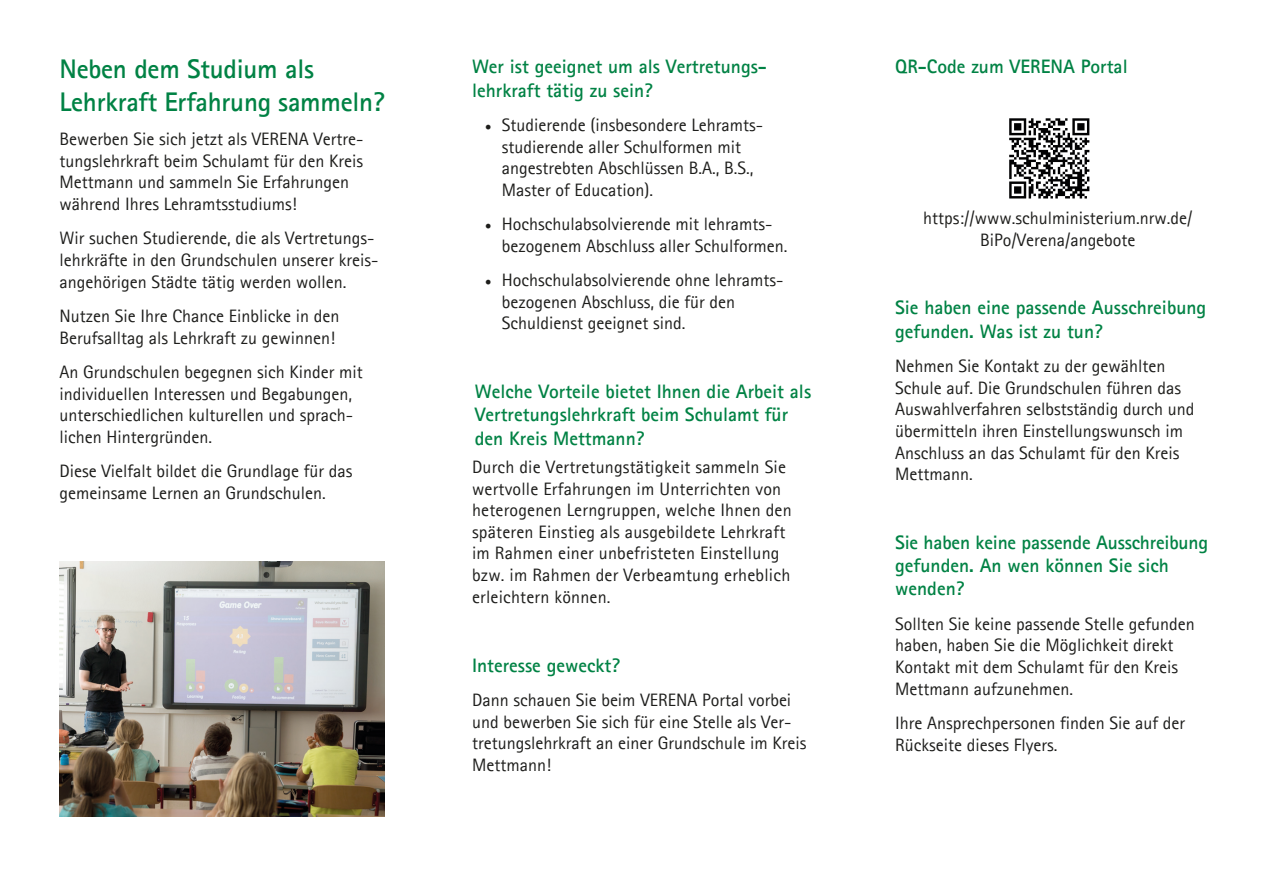
<style>
.page{position:relative;width:1263px;height:893px;background:#fff}
.page>*{position:absolute;margin:0;border:0;box-sizing:border-box;transform-origin:0 0}
.t1{font:700 27px/32.4px "Agfa Rotis Sans Serif";letter-spacing:-.01em;color:#008244}
.t2{font:700 19.5px/23.4px "Agfa Rotis Sans Serif";color:#008244}
.t3{font:18px/21.6px "Agfa Rotis Sans Serif";color:#1d1d1b}
.s1{font-family:"Minion Pro"}
</style>
<div class="page">
<svg style="left:1009px;top:118px;width:81px;height:81px"></svg>
<svg style="left:1009px;top:118px;width:80px;height:80px"></svg>
<img style="left:60px;top:561px;width:325px;height:255px">
<p class="t1" style="left:60px;top:53px;width:327px">Neben dem Studium als<br>Lehrkraft Erfahrung sammeln?</p>
<p class="t3" style="left:60px;top:128px;width:305px">Bewerben Sie sich jetzt als VERENA Vertre&shy;tungslehrkraft beim Schulamt für den Kreis Mettmann und sammeln Sie Erfahrungen während Ihres Lehramtsstudiums!</p>
<p class="t3" style="left:60px;top:227px;width:320px">Wir suchen Studierende, die als Vertretungs&shy;lehrkräfte in den Grundschulen unserer kreis&shy;angehörigen Städte tätig werden wollen.</p>
<p class="t3" style="left:60px;top:305px;width:281px">Nutzen Sie Ihre Chance Einblicke in den<br>Berufsalltag als Lehrkraft zu gewinnen!</p>
<p class="t3" style="left:60px;top:361px;width:305px">An Grundschulen begegnen sich Kinder mit individuellen Interessen und Begabungen, unterschiedlichen kulturellen und sprach&shy;lichen Hintergründen.</p>
<p class="t3" style="left:60px;top:460px;width:294px">Diese Vielfalt bildet die Grundlage für das gemeinsame Lernen an Grundschulen.</p>
<p class="t2" style="left:472px;top:55px;width:296px">Wer ist geeignet um als Vertretungs&shy;lehrkraft tätig zu sein?</p>
<p class="t3" style="left:502px;top:114px;width:263px;text-indent:-17px"><span class="s1">•</span> Studierende (insbesondere Lehramts&shy;studierende aller Schulformen mit angestrebten Abschlüssen B.A., B.S., Master of Education).</p>
<p class="t3" style="left:502px;top:213px;width:287px;text-indent:-17px"><span class="s1">•</span> Hochschulabsolvierende mit lehramts&shy;bezogenem Abschluss aller Schulformen.</p>
<p class="t3" style="left:502px;top:269px;width:283px;text-indent:-17px"><span class="s1">•</span> Hochschulabsolvierende ohne lehramts&shy;bezogenen Abschluss, die für den<br>Schuldienst geeignet sind.</p>
<p class="t2" style="left:475px;top:379px;width:338px">Welche Vorteile bietet Ihnen die Arbeit als<br>Vertretungslehrkraft beim Schulamt für den Kreis Mettmann?</p>
<p class="t3" style="left:472px;top:456px;width:321px">Durch die Vertretungstätigkeit sammeln Sie wertvolle Erfahrungen im Unterrichten von heterogenen Lerngruppen, welche Ihnen den späteren Einstieg als ausgebildete Lehrkraft im Rahmen einer unbefristeten Einstellung bzw. im Rahmen der Verbeamtung erheblich erleichtern können.</p>
<p class="t2" style="left:472px;top:653px;width:149px">Interesse geweckt?</p>
<p class="t3" style="left:472px;top:689px;width:336px">Dann schauen Sie beim VERENA Portal vorbei und bewerben Sie sich für eine Stelle als Ver&shy;tretungslehrkraft an einer Grundschule im Kreis Mettmann!</p>
<p class="t2" style="left:895px;top:55px;width:234px">QR-Code zum VERENA Portal</p>
<p class="t3" style="left:923px;top:207px;width:271px;text-align:center">https://www.schulministerium.nrw.de/<br>BiPo/Verena/angebote</p>
<p class="t2" style="left:895px;top:296px;width:313px">Sie haben eine passende Ausschreibung gefunden. Was ist zu tun?</p>
<p class="t3" style="left:895px;top:355px;width:301px">Nehmen Sie Kontakt zu der gewählten Schule auf. Die Grundschulen führen das Auswahlverfahren selbstständig durch und übermitteln ihren Einstellungswunsch im Anschluss an das Schulamt für den Kreis Mettmann.</p>
<p class="t2" style="left:895px;top:530px;width:315px">Sie haben keine passende Ausschreibung gefunden. An wen können Sie sich wenden?</p>
<p class="t3" style="left:895px;top:613px;width:301px">Sollten Sie keine passende Stelle gefunden haben, haben Sie die Möglichkeit direkt Kontakt mit dem Schulamt für den Kreis Mettmann aufzunehmen.</p>
<p class="t3" style="left:895px;top:712px;width:291px">Ihre Ansprechpersonen finden Sie auf der<br>Rückseite dieses Flyers.</p>
</div>
